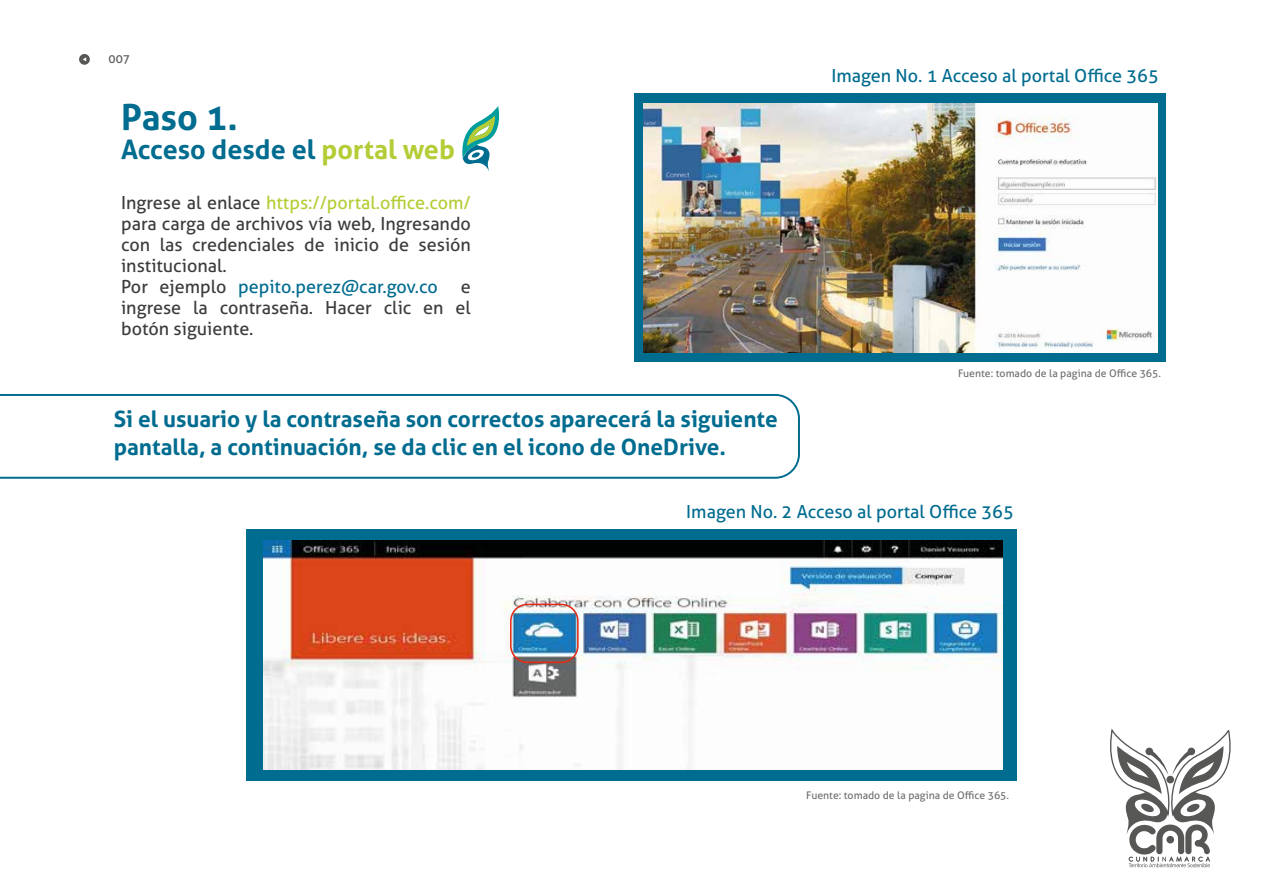
<style>
.page{position:relative;width:1263px;height:893px;background:#fff}
.page>*{position:absolute;margin:0;border:0;box-sizing:border-box;transform-origin:0 0}
.t1{font:700 36px "Aller";color:#006c8f}
.t2{font:700 26.85px "Aller";color:#006c8f}
.t3{font:700 22.65px/27.2px "Aller";color:#006c8f}
.t4{font:18px/21px "Aller";color:#3c3c3b}
.t5{font:18px "Aller";color:#006c8f}
.t6{font:12px "Aller";color:#575756}
.t7{font:10.5px "Aller";color:#706f6f}
.s1{color:#b4cd36}
.s2{color:#006c8f}
</style>
<div class="page">
<div style="left:634px;top:94px;width:532px;height:268px;background:#006c8f"></div>
<div style="left:246px;top:530px;width:770px;height:251px;background:#006c8f"></div>
<svg style="left:79px;top:54px;width:11px;height:11px"></svg>
<svg style="left:462px;top:106px;width:38px;height:66px"></svg>
<svg style="left:1110px;top:729px;width:121px;height:138px"></svg>
<svg style="left:0;top:394px;width:800px;height:85px"></svg>
<img style="left:644px;top:103px;width:513px;height:250px">
<img style="left:264px;top:541px;width:738px;height:228px">
<div style="left:510px;top:604px;width:69px;height:59px;border:2px solid #e52b15;border-radius:17px"></div>
<p class="t6" style="left:109px;top:52px;width:23px">007</p>
<h1 class="t1" style="left:121px;top:95px;width:118px">Paso 1.</h1>
<h2 class="t2" style="left:121px;top:133px;width:335px">Acceso desde el <span class="s1">portal web</span></h2>
<p class="t4" style="left:121px;top:192px;width:351px">Ingrese al enlace <span class="s1">https://portal.office.com/ </span>para carga de archivos vía web, Ingresando con las credenciales de inicio de sesión institucional.<br>Por ejemplo <span class="s2">pepito.perez@car.gov.co</span></p>
<p class="t4" style="left:121px;top:276px;width:351px;text-align:justify;text-indent:340px">e ingrese la contraseña. Hacer clic en el botón siguiente.</p>
<p class="t3" style="left:114px;top:406px;width:666px">Si el usuario y la contraseña son correctos aparecerá la siguiente pantalla, a continuación, se da clic en el icono de OneDrive.</p>
<p class="t5" style="left:831px;top:65px;width:329px">Imagen No. 1 Acceso al portal Office 365</p>
<p class="t7" style="left:958px;top:367px;width:205px">Fuente: tomado de la pagina de Office 365.</p>
<p class="t5" style="left:686px;top:501px;width:329px">Imagen No. 2 Acceso al portal Office 365</p>
<p class="t7" style="left:806px;top:789px;width:205px">Fuente: tomado de la pagina de Office 365.</p>
</div>
